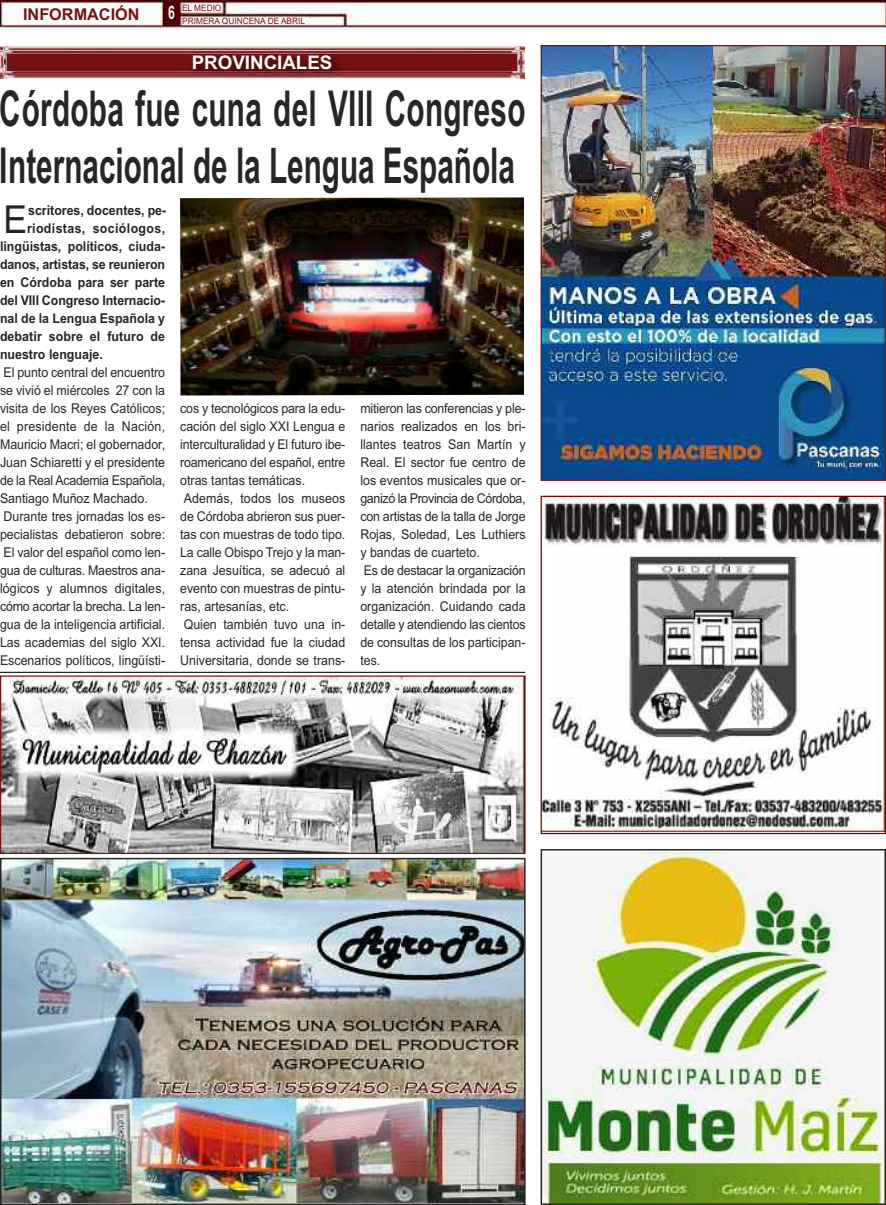
<style>
.page{position:relative;width:886px;height:1205px;background:#fff}
.page>*{position:absolute;margin:0;border:0;box-sizing:border-box;transform-origin:0 0}
.t1{font:700 49.5px/57px "Arial";color:#272627;scale:.6 1}
.t2{font:38.62px "Arial";color:#272627;scale:.92 1}
.t3{font:700 18.75px "Arial";color:#fff}
.t4{font:700 18.75px "Arial";color:#fff;scale:.65 1}
.t5{font:700 16.25px "Arial";color:#761313}
.t6{font:13.5px/18px "Arial";color:#272627;scale:.92 1}
.t7{font:700 13.5px "Arial";color:#272627;scale:.92 1}
.t8{font:700 13.5px "Arial";letter-spacing:.03em;color:#272627;scale:.92 1}
.t9{font:8.75px/12.9px "Arial";color:#761313;scale:.95 1}
</style>
<div class="page">
<img style="left:0;top:0;width:886px;height:27px">
<img style="left:0;top:46px;width:525px;height:33px">
<img style="left:3px;top:861px;width:519px;height:341px">
<div style="left:0;top:858px;width:525px;height:347px;border:2px solid #272627"></div>
<img style="left:543px;top:852px;width:340px;height:350px">
<div style="left:540px;top:849px;width:346px;height:356px;border:2px solid #272627"></div>
<img style="left:2px;top:677px;width:521px;height:175px">
<div style="left:0;top:675px;width:525px;height:179px;border:1px solid #761313"></div>
<hr style="left:0;top:672px;width:525px;height:1px;background:#272627">
<img style="left:542px;top:47px;width:342px;height:432px">
<div style="left:540px;top:45px;width:346px;height:436px;border:1px solid #761313"></div>
<img style="left:542px;top:498px;width:342px;height:334px">
<div style="left:540px;top:496px;width:346px;height:338px;border:1px solid #7a0000"></div>
<img style="left:180px;top:197px;width:344px;height:198px">
<p class="t5" style="left:23px;top:5px;width:118px">InformaCIón</p>
<p class="t9" style="left:182px;top:1px;width:131px">EL MEDIO<br>PRIMERA QUINCENA DE ABRIL</p>
<h3 class="t4" style="left:168px;top:1px;width:12px">6</h3>
<h3 class="t3" style="left:192px;top:51px;width:142px">ProVInCIaLEs</h3>
<h1 class="t1" style="left:0;top:81px;width:877px">Córdoba fue cuna del VIII Congreso<br>Internacional de la Lengua Española</h1>
<h2 class="t2" style="left:4px;top:197px;width:27px">E</h2>
<p class="t7" style="left:28px;top:202px;width:152px">scritores, docentes, pe-</p>
<p class="t8" style="left:27px;top:220px;width:152px">riodistas, sociólogos,</p>
<p class="t7" style="left:0;top:238px;width:181px">lingüistas, políticos, ciuda-</p>
<p class="t7" style="left:0;top:256px;width:181px">danos, artistas, se reunieron</p>
<p class="t7" style="left:0;top:274px;width:181px">en Córdoba para ser parte</p>
<p class="t7" style="left:0;top:292px;width:181px">del VIII Congreso Internacio-</p>
<p class="t7" style="left:0;top:310px;width:181px">nal de la Lengua Española y</p>
<p class="t7" style="left:0;top:328px;width:181px">debatir sobre el futuro de</p>
<p class="t7" style="left:0;top:346px;width:113px">nuestro lenguaje.</p>
<p class="t6" style="left:0;top:363px;width:181px">El punto central del encuentro se vivió el miércoles 27 con la visita de los Reyes Católicos; el presidente de la Nación,<br>Mauricio Macri; el gobernador,<br>Juan Schiaretti y el presidente de la Real Academia Española,<br>Santiago Muñoz Machado.<br>Durante tres jornadas los es&shy;pecialistas debatieron sobre:<br>El valor del español como len&shy;gua de culturas. Maestros ana&shy;lógicos y alumnos digitales, cómo acortar la brecha. La len&shy;gua de la inteligencia artificial.<br>Las academias del siglo XXI.<br>Escenarios políticos, lingüísti-</p>
<p class="t6" style="left:180px;top:399px;width:181px">cos y tecnológicos para la edu&shy;cación del siglo XXI Lengua e interculturalidad y El futuro ibe&shy;roamericano del español, entre otras tantas temáticas.<br>Además, todos los museos de Córdoba abrieron sus puer&shy;tas con muestras de todo tipo.<br>La calle Obispo Trejo y la man&shy;zana Jesuítica, se adecuó al evento con muestras de pintu&shy;ras, artesanías, etc.<br>Quien también tuvo una in&shy;tensa actividad fue la ciudad<br>Universitaria, donde se trans-</p>
<p class="t6" style="left:360px;top:399px;width:181px">mitieron las conferencias y ple&shy;narios realizados en los bri&shy;llantes teatros San Martín y<br>Real. El sector fue centro de los eventos musicales que or&shy;ganizó la Provincia de Córdoba, con artistas de la talla de Jorge<br>Rojas, Soledad, Les Luthiers y bandas de cuarteto.<br>Es de destacar la organización y la atención brindada por la organización. Cuidando cada detalle y atendiendo las cientos de consultas de los participan&shy;tes.</p>
</div>
